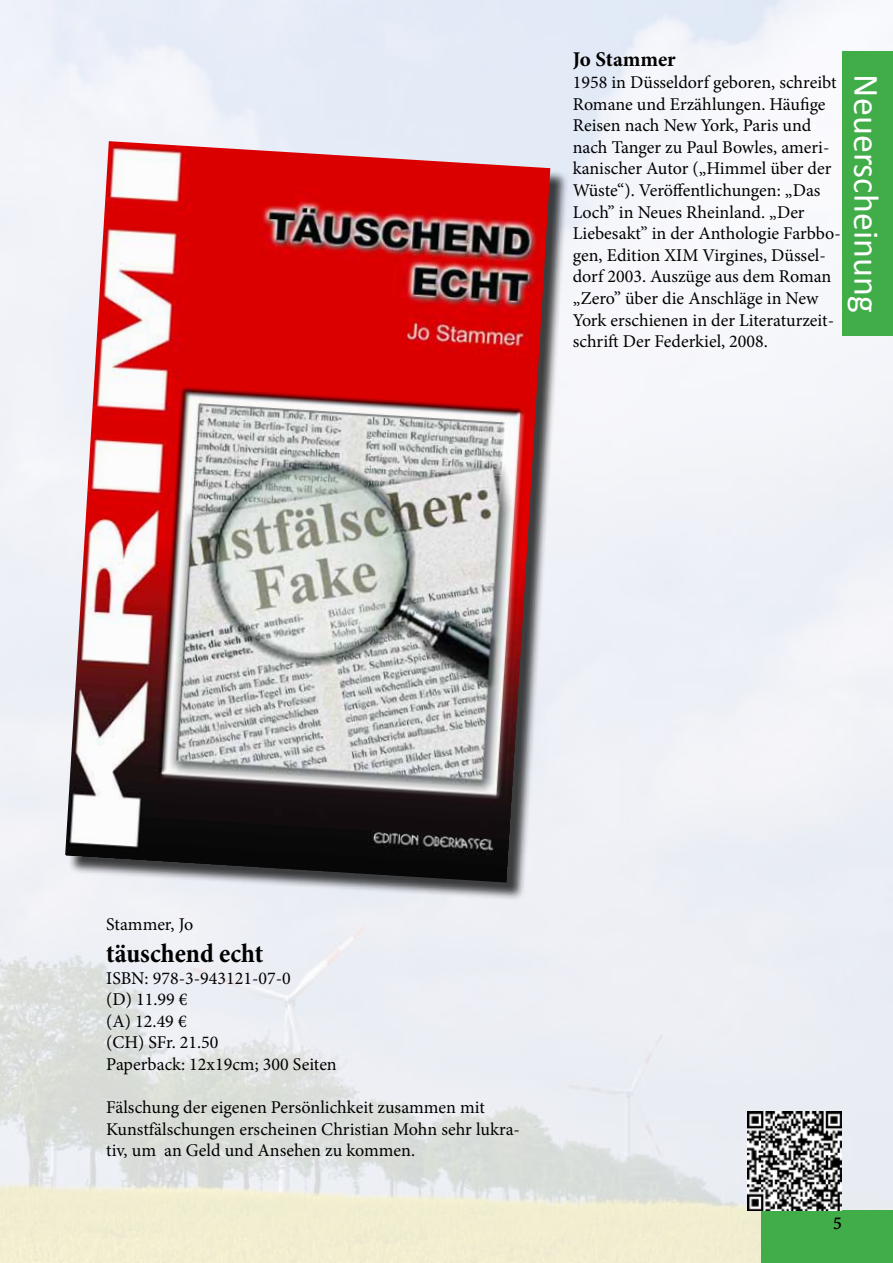
<style>
.page{position:relative;width:893px;height:1263px;background:#fff}
.page>*{position:absolute;margin:0;border:0;box-sizing:border-box;transform-origin:0 0}
.t1{font:36px "Calibri";color:#fff}
.t2{font:700 condensed 27px "Minion Pro";color:#000}
.t3{font:700 21px "Minion Pro";letter-spacing:-.005em;color:#000}
.t4{font:18px/21.6px "Minion Pro";color:#000}
</style>
<div class="page">
<img style="left:0;top:0;width:892px;height:1262px">
<div style="left:761px;top:1211px;width:132px;height:52px;background:#41ad49"></div>
<div style="left:68px;top:144px;width:501px;height:756px;background:#000;opacity:.75"></div>
<img style="left:65px;top:141px;width:485px;height:741px">
<img style="left:748px;top:1111px;width:94px;height:100px">
<div style="left:842px;top:51px;width:51px;height:285px;background:#41ad49"></div>
<p class="t3" style="left:573px;top:45px;width:104px">Jo Stammer</p>
<p class="t4" style="left:573px;top:71px;width:269px">1958 in Düsseldorf geboren, schreibt Romane und Erzählungen. Häufige Reisen nach New York, Paris und nach Tanger zu Paul Bowles, ameri&shy;kanischer Autor („Himmel über der Wüste“). Veröffentlichungen: „Das Loch” in Neues Rheinland. „Der Liebesakt” in der Anthologie Farbbo&shy;gen, Edition XIM Virgines, Düssel&shy;dorf 2003. Auszüge aus dem Roman „Zero” über die Anschläge in New York erschienen in der Literaturzeit&shy;schrift Der Federkiel, 2008.</p>
<h1 class="t1" style="left:889px;top:74px;width:239px;rotate:90deg">Neuerscheinung</h1>
<p class="t4" style="left:106px;top:913px;width:89px">Stammer, Jo</p>
<h2 class="t2" style="left:106px;top:935px;width:159px">täuschend echt</h2>
<p class="t4" style="left:106px;top:967px;width:232px">ISBN: 978-3-943121-07-0<br>(D) 11.99 €<br>(A) 12.49 €<br>(CH) SFr. 21.50<br>Paperback: 12x19cm; 300 Seiten</p>
<p class="t4" style="left:106px;top:1097px;width:415px">Fälschung der eigenen Persönlichkeit zusammen mit<br>Kunstfälschungen erscheinen Christian Mohn sehr lukra&shy;tiv, um an Geld und Ansehen zu kommen.</p>
<p class="t4" style="left:833px;top:1213px;width:10px">5</p>
</div>
